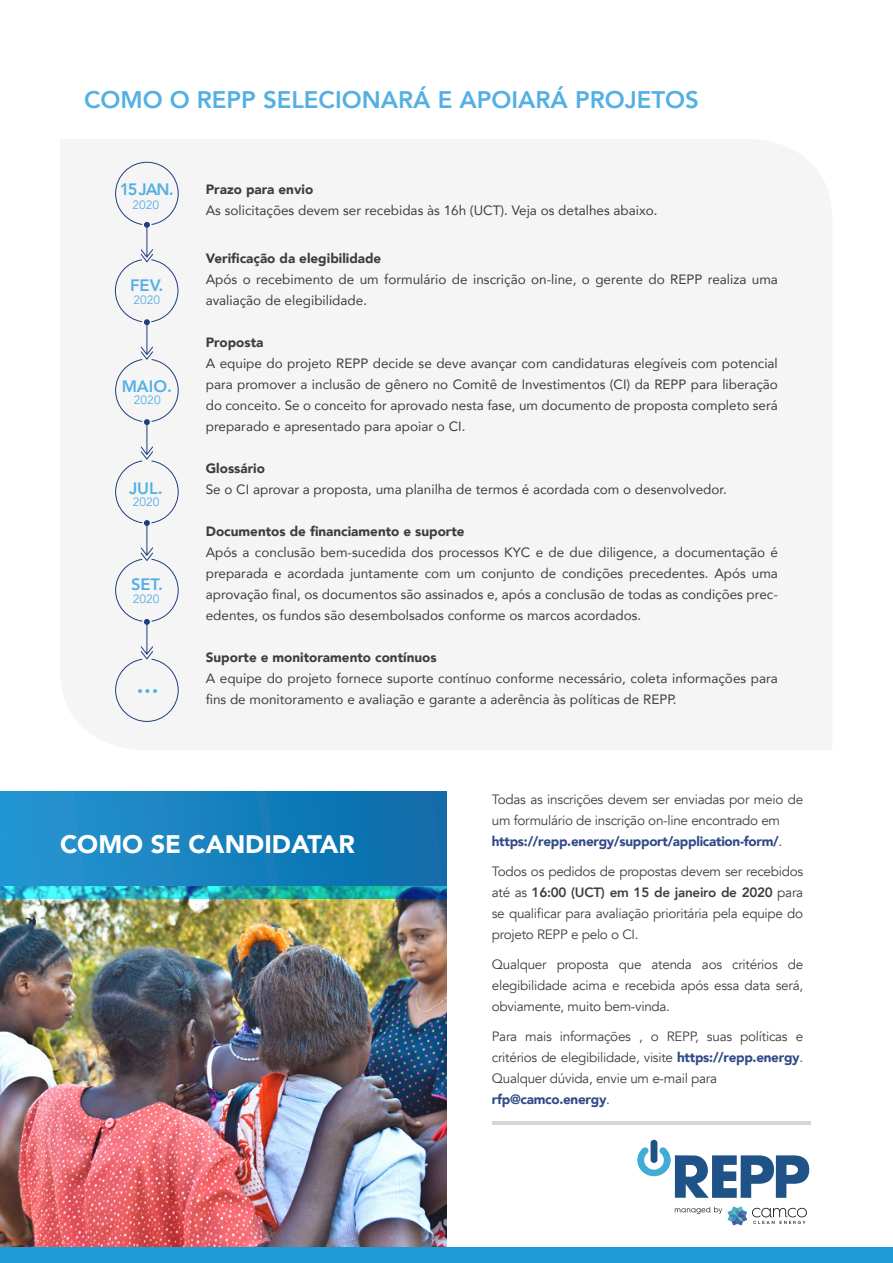
<style>
.page{position:relative;width:893px;height:1263px;background:#fff}
.page>*{position:absolute;margin:0;border:0;box-sizing:border-box;transform-origin:0 0}
.H1_HEADER_WHITE{font:900 25.35px "Avenir";color:#fff}
.H2_HEADER{font:800 25.2px "Avenir";color:#53b0e3}
.H2_HEADER-2{font:800 24px "Avenir";color:#53b0e3}
.H2_HEADER-3{font:800 16.5px "Avenir";color:#53b0e3}
.BODY_TIGHTER{font:13.5px/21px "Avenir";color:#3e3e3f}
.BODY_TIGHTER-2{font:13.5px/21px "Avenir";letter-spacing:-.02em;color:#3e3e3f;text-align:justify}
.BODY_TIGHTER-3{font:900 13.5px "Avenir";color:#3e3e3f}
.BODY_TIGHTER-4{font:900 13.5px "Avenir";letter-spacing:-.02em;color:#324b87}
.H2_HEADER-4{font:12px "Avenir";color:#53b0e3}
.s1{font-weight:400;color:#3e3e3f}
.s2{font-weight:800}
.s3{font-weight:900;color:#324b87}
</style>
<div class="page">
<img style="left:0;top:899px;width:446px;height:349px">
<div style="left:0;top:1248px;width:893px;height:15px;background:#1d9bd7"></div>
<svg style="left:115px;top:162px;width:64px;height:560px"></svg>
<svg style="left:0;top:792px;width:446px;height:107px;background:#1885bc"></svg>
<svg style="left:492px;top:1121px;width:319px;height:4px"></svg>
<div style="left:651px;top:1140px;width:6px;height:23px;background:#1f5388;border-radius:3px"></div>
<svg style="left:637px;top:1147px;width:172px;height:51px"></svg>
<svg style="left:675px;top:1206px;width:132px;height:19px"></svg>
<p class="H2_HEADER-2" style="left:84px;top:81px;width:616px">COMO O REPP SELECIONARÁ E APOIARÁ PROJETOS</p>
<p class="H2_HEADER-3" style="left:120px;top:177px;width:55px">15 JAN.</p>
<p class="H2_HEADER-4" style="left:132px;top:198px;width:28px">2020</p>
<p class="H2_HEADER-3" style="left:130px;top:272px;width:35px">FEV.</p>
<p class="H2_HEADER-4" style="left:133px;top:293px;width:28px">2020</p>
<p class="H2_HEADER-3" style="left:122px;top:373px;width:52px">MAIO.</p>
<p class="H2_HEADER-4" style="left:134px;top:393px;width:28px">2020</p>
<p class="H2_HEADER-3" style="left:129px;top:475px;width:35px">JUL.</p>
<p class="H2_HEADER-4" style="left:133px;top:495px;width:28px">2020</p>
<p class="H2_HEADER-3" style="left:131px;top:571px;width:34px">SET.</p>
<p class="H2_HEADER-4" style="left:133px;top:591px;width:28px">2020</p>
<p class="H2_HEADER" style="left:136px;top:665px;width:24px">...</p>
<p class="BODY_TIGHTER-3" style="left:206px;top:178px;width:109px">Prazo para envio</p>
<p class="BODY_TIGHTER" style="left:206px;top:200px;width:453px">As solicitações devem ser recebidas às 16h (UCT). Veja os detalhes abaixo.</p>
<p class="BODY_TIGHTER-3" style="left:206px;top:247px;width:177px">Verificação da elegibilidade</p>
<p class="BODY_TIGHTER" style="left:206px;top:269px;width:574px">Após o recebimento de um formulário de inscrição on-line, o gerente do REPP realiza uma avaliação de elegibilidade.</p>
<p class="BODY_TIGHTER-3" style="left:206px;top:331px;width:59px">Proposta</p>
<p class="BODY_TIGHTER" style="left:206px;top:353px;width:574px;text-align:justify">A equipe do projeto REPP decide se deve avançar com candidaturas elegíveis com potencial para promover a inclusão de gênero no Comitê de Investimentos (CI) da REPP para liberação do conceito. Se o conceito for aprovado nesta fase, um documento de proposta completo será preparado e apresentado para apoiar o CI.</p>
<p class="BODY_TIGHTER-3" style="left:206px;top:457px;width:61px">Glossário</p>
<p class="BODY_TIGHTER" style="left:206px;top:479px;width:522px">Se o CI aprovar a proposta, uma planilha de termos é acordada com o desenvolvedor.</p>
<p class="BODY_TIGHTER-3" style="left:206px;top:520px;width:260px">Documentos de financiamento e suporte</p>
<p class="BODY_TIGHTER" style="left:206px;top:542px;width:574px;text-align:justify">Após a conclusão bem-sucedida dos processos KYC e de due diligence, a documentação é preparada e acordada juntamente com um conjunto de condições precedentes. Após uma aprovação final, os documentos são assinados e, após a conclusão de todas as condições prec&shy;edentes, os fundos são desembolsados conforme os marcos acordados.</p>
<p class="BODY_TIGHTER-3" style="left:206px;top:646px;width:232px">Suporte e monitoramento contínuos</p>
<p class="BODY_TIGHTER" style="left:206px;top:668px;width:574px">A equipe do projeto fornece suporte contínuo conforme necessário, coleta informações para fins de monitoramento e avaliação e garante a aderência às políticas de REPP.</p>
<p class="H1_HEADER_WHITE" style="left:60px;top:822px;width:296px">COMO SE CANDIDATAR</p>
<p class="BODY_TIGHTER-2" style="left:492px;top:789px;width:313px">Todas as inscrições devem ser enviadas por meio de um formulário de inscrição on-line encontrado em</p>
<p class="BODY_TIGHTER-4" style="left:492px;top:830px;width:292px">https://repp.energy/support/application-form/<span class="s1">.</span></p>
<p class="BODY_TIGHTER-2" style="left:492px;top:861px;width:313px">Todos os pedidos de propostas devem ser recebidos até as <span class="s2">16:00 (UCT) em 15 de janeiro de 2020</span> para se qualificar para avaliação prioritária pela equipe do projeto REPP e pelo o CI.</p>
<p class="BODY_TIGHTER-2" style="left:492px;top:954px;width:313px">Qualquer proposta que atenda aos critérios de elegibilidade acima e recebida após essa data será, obviamente, muito bem-vinda.</p>
<p class="BODY_TIGHTER-2" style="left:492px;top:1026px;width:313px">Para mais informações , o REPP, suas políticas e critérios de elegibilidade, visite <span class="s3">https://repp.energy</span>.<br>Qualquer dúvida, envie um e-mail para</p>
<p class="BODY_TIGHTER-4" style="left:492px;top:1088px;width:120px">rfp@camco.energy<span class="s1">.</span></p>
</div>
